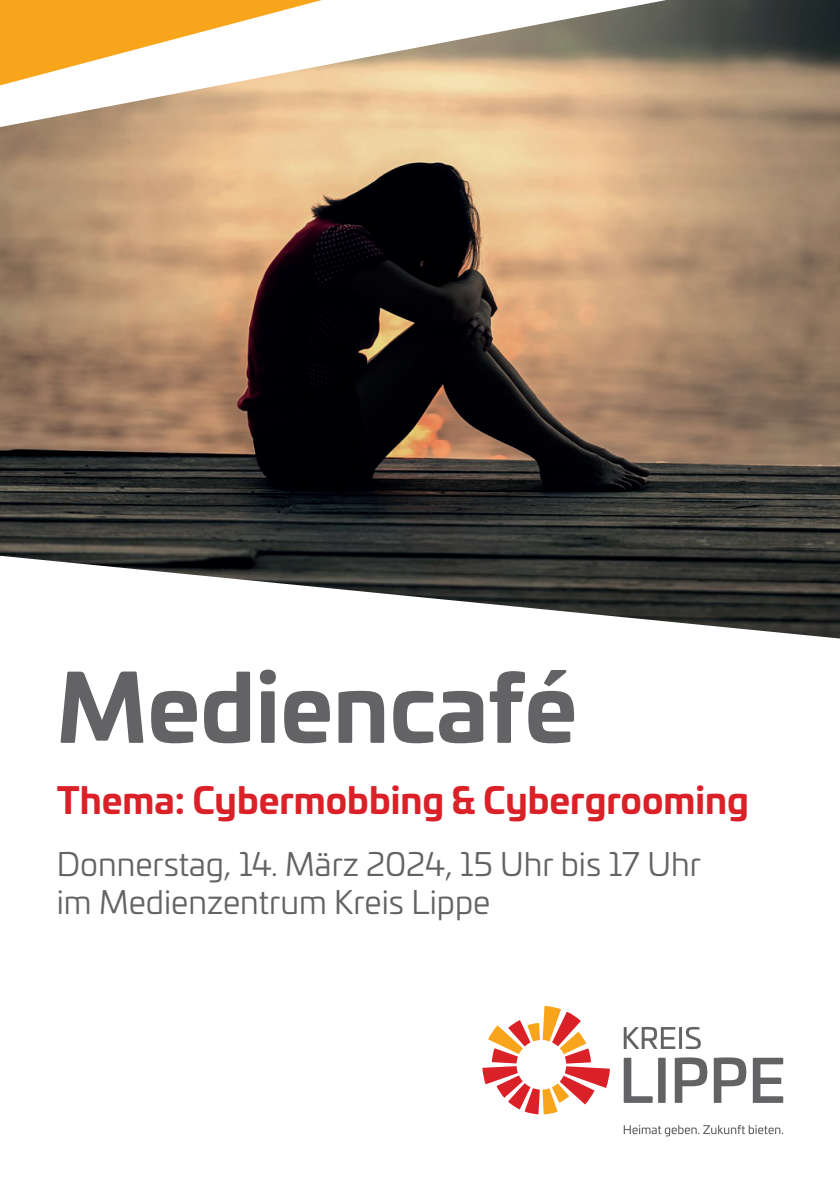
<style>
.page{position:relative;width:840px;height:1191px;background:#fff}
.page>*{position:absolute;margin:0;border:0;box-sizing:border-box;transform-origin:0 0}
.t1{font:700 92px "Univia Pro";color:#636366}
.t2{font:700 36px "Univia Pro";color:#da2128}
.t3{font:32px/38.4px "Univia Pro";color:#636366}
</style>
<div class="page">
<img style="left:0;top:0;width:839px;height:638px">
<svg style="left:623px;top:1057px;width:29px;height:45px"></svg>
<svg style="left:657px;top:1057px;width:8px;height:45px"></svg>
<svg style="left:674px;top:1057px;width:32px;height:45px"></svg>
<svg style="left:713px;top:1057px;width:32px;height:45px"></svg>
<svg style="left:752px;top:1057px;width:30px;height:45px"></svg>
<svg style="left:623px;top:1027px;width:52px;height:22px"></svg>
<hr style="left:678px;top:1027px;width:3px;height:22px;background:#636366">
<svg style="left:685px;top:1027px;width:15px;height:22px"></svg>
<svg style="left:623px;top:1125px;width:159px;height:11px"></svg>
<svg style="left:482px;top:1006px;width:127px;height:108px"></svg>
<h1 class="t1" style="left:57px;top:634px;width:521px">Mediencafé</h1>
<p class="t2" style="left:57px;top:772px;width:693px">Thema: Cybermobbing &amp; Cybergrooming</p>
<p class="t3" style="left:57px;top:843px;width:645px">Donnerstag, 14. März 2024, 15 Uhr bis 17 Uhr im Medienzentrum Kreis Lippe</p>
</div>
